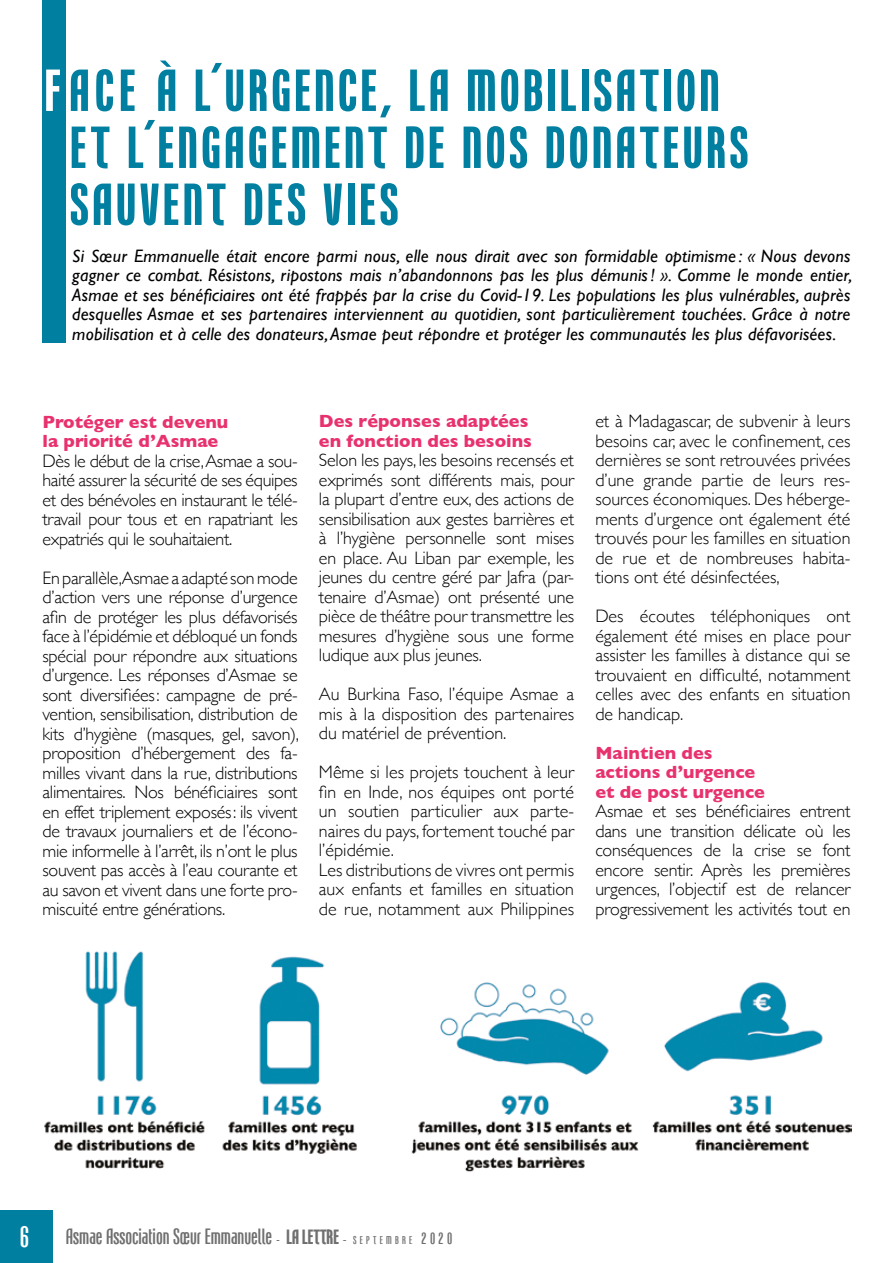
<style>
.page{position:relative;width:893px;height:1263px;background:#fff}
.page>*{position:absolute;margin:0;border:0;box-sizing:border-box;transform-origin:0 0}
.t1{font:700 60px/57px "Freytag Pro";letter-spacing:.07em;color:#007fa1}
.t2{font:22.5px "Freytag Pro";color:#706f6f}
.t3{font:300 18px/19.5px "Gill Sans";color:#000;text-align:justify}
.t4{font:italic 18px/19.5px "Gill Sans";letter-spacing:.01em;color:#000;text-align:justify}
.t5{font:700 18px/19.5px "Gill Sans";color:#e8326e}
.s1{color:#fff}
.s2{font-size:30px;color:#fff}
.s3{font-size:12px}
.s4{font-weight:700;font-size:21px}
.s5{font-size:11.55px}
.s6{font-size:16.5px}
</style>
<div class="page">
<div style="left:0;top:1210px;width:52px;height:53px;background:#007fa1"></div>
<div style="left:43px;top:0;width:23px;height:342px;background:#007fa1"></div>
<img style="left:44px;top:951px;width:807px;height:221px">
<h1 class="t1" style="left:70px;top:60px;width:679px;text-indent:-25px"><span class="s1">F</span>ACE À L’URGENCE, LA MOBILISATION<br>ET L’ENGAGEMENT DE NOS DONATEURS<br>SAUVENT DES VIES</h1>
<p class="t4" style="left:72px;top:247px;width:781px">Si Sœur Emmanuelle était encore parmi nous, elle nous dirait avec son formidable optimisme : « Nous devons gagner ce combat. Résistons, ripostons mais n’abandonnons pas les plus démunis ! ». Comme le monde entier, Asmae et ses bénéficiaires ont été frappés par la crise du Covid-19. Les populations les plus vulnérables, auprès desquelles Asmae et ses partenaires interviennent au quotidien, sont particulièrement touchées. Grâce à notre mobilisation et à celle des donateurs, Asmae peut répondre et protéger les communautés les plus défavorisées.</p>
<p class="t5" style="left:43px;top:412px;width:187px">Protéger est devenu la priorité d’Asmae</p>
<p class="t3" style="left:43px;top:452px;width:257px">Dès le début de la crise, Asmae a sou&shy;haité assurer la sécurité de ses équipes et des bénévoles en instaurant le télé&shy;travail pour tous et en rapatriant les expatriés qui le souhaitaient.</p>
<p class="t3" style="left:43px;top:569px;width:258px">En parallèle,Asmae a adapté son mode d’action vers une réponse d’urgence afin de protéger les plus défavorisés face à l’épidémie et débloqué un fonds spécial pour répondre aux situations d’urgence. Les réponses d’Asmae se sont diversifiées : campagne de pré&shy;vention, sensibilisation, distribution de kits d’hygiène (masques, gel, savon), proposition d’hébergement des fa&shy;milles vivant dans la rue, distributions alimentaires. Nos bénéficiaires sont en effet triplement exposés : ils vivent de travaux journaliers et de l’écono&shy;mie informelle à l’arrêt, ils n’ont le plus souvent pas accès à l’eau courante et au savon et vivent dans une forte pro&shy;miscuité entre générations.</p>
<p class="t5" style="left:319px;top:412px;width:214px">Des réponses adaptées en fonction des besoins</p>
<p class="t3" style="left:319px;top:452px;width:257px">Selon les pays, les besoins recensés et exprimés sont différents mais, pour la plupart d’entre eux, des actions de sensibilisation aux gestes barrières et à l’hygiène personnelle sont mises en place. Au Liban par exemple, les jeunes du centre géré par Jafra (par&shy;tenaire d’Asmae) ont présenté une pièce de théâtre pour transmettre les mesures d’hygiène sous une forme ludique aux plus jeunes.</p>
<p class="t3" style="left:319px;top:686px;width:257px">Au Burkina Faso, l’équipe Asmae a mis à la disposition des partenaires du matériel de prévention.</p>
<p class="t3" style="left:319px;top:764px;width:257px;text-align:left">Même si les projets touchent à leur fin en Inde, nos équipes ont porté un soutien particulier aux parte&shy;naires du pays, fortement touché par l’épidémie.<br>Les distributions de vivres ont permis aux enfants et familles en situation de rue, notamment aux Philippines</p>
<p class="t3" style="left:595px;top:413px;width:257px">et à Madagascar, de subvenir à leurs besoins car, avec le confinement, ces dernières se sont retrouvées privées d’une grande partie de leurs res&shy;sources économiques. Des héberge&shy;ments d’urgence ont également été trouvés pour les familles en situation de rue et de nombreuses habita&shy;tions ont été désinfectées,</p>
<p class="t3" style="left:595px;top:608px;width:257px">Des écoutes téléphoniques ont également été mises en place pour assister les familles à distance qui se trouvaient en difficulté, notamment celles avec des enfants en situation de handicap.</p>
<p class="t5" style="left:595px;top:743px;width:171px">Maintien des actions d’urgence et de post urgence</p>
<p class="t3" style="left:595px;top:801px;width:257px">Asmae et ses bénéficiaires entrent dans une transition délicate où les conséquences de la crise se font encore sentir. Après les premières urgences, l’objectif est de relancer progressivement les activités tout en</p>
<p class="t2" style="left:20px;top:1223px;width:434px"><span class="s2">6</span> Asmae Association Sœur Emmanuelle <span class="s3">-</span> <span class="s4">LA LETTRE</span> <span class="s3">-</span> <span class="s5">S E P T E M B R E</span> <span class="s6">2 0 2 0</span></p>
</div>
